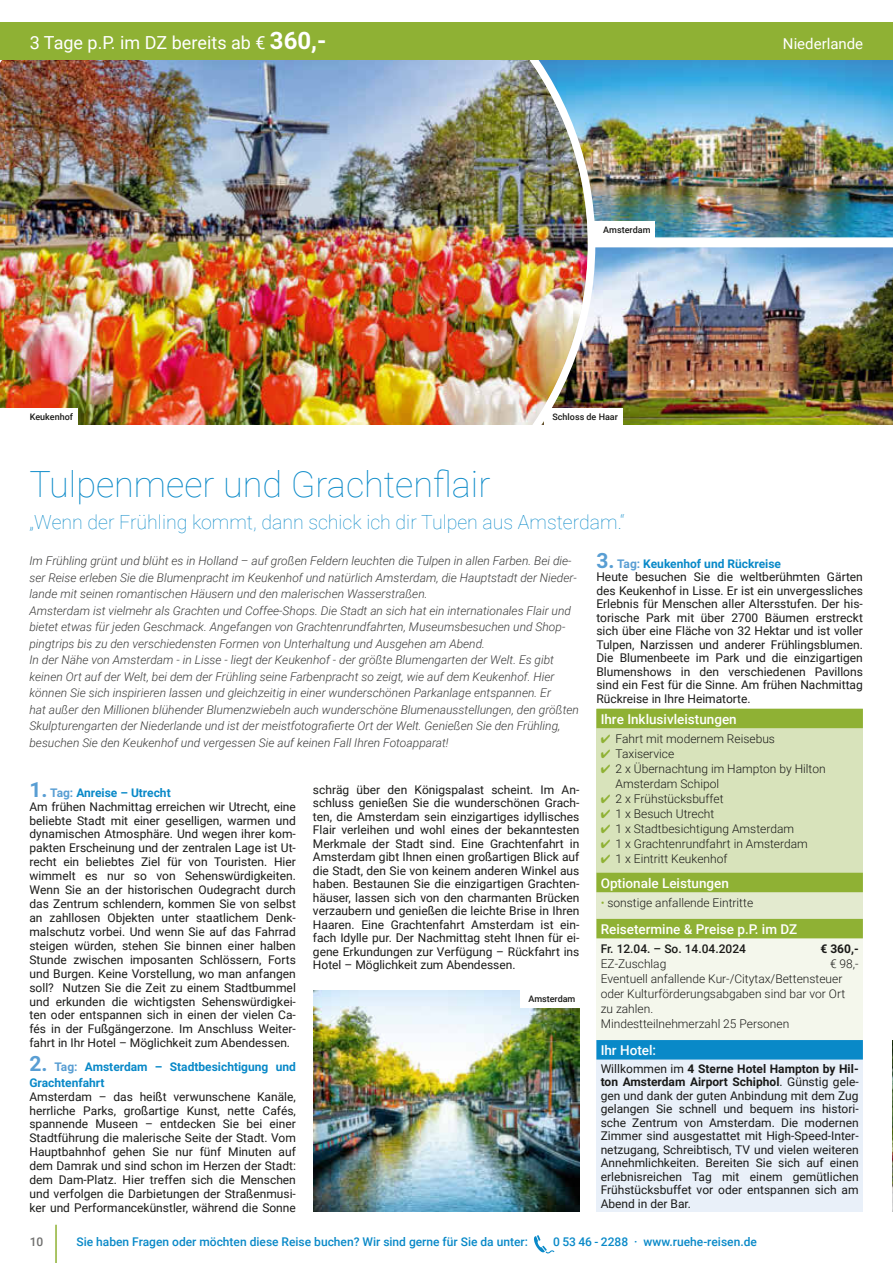
<style>
.page{position:relative;width:893px;height:1263px;background:#fff}
.page>*{position:absolute;margin:0;border:0;box-sizing:border-box;transform-origin:0 0}
.t1{font:100 36px "Roboto";color:#0989c8}
.t2{font:100 19.5px "Roboto";color:#0989c8}
.t3{font:18px "Roboto";color:#fff}
.t4{font:15px "Roboto";color:#fff}
.t5{font:500 13.5px "Roboto";color:#fff}
.t6{font:12px/13.5px "Roboto";color:#1a1a18;text-align:justify}
.t7{font:italic 300 12px/16.5px "Roboto";color:#3b3b3a}
.t8{font:300 12px/15px "Roboto";color:#1a1a18}
.t9{font:500 12px "Roboto";color:#0989c8}
.t10{font:700 12px/15.5px "Roboto";color:#0989c8}
.t11{font:500 12px "Roboto";color:#1a1a18}
.t12{font:700 12px "Roboto";color:#1a1a18}
.t13{font:500 12px "Roboto";color:#6f6f6e}
.t14{font:500 9px "Roboto";color:#1a1a18}
.s1{font-weight:700;font-size:24px}
.s2{font-weight:700;font-size:21px;color:#599ed3}
.s3{font-weight:700;color:#599ed3}
.s4{font-weight:700;color:#0989c8}
.s5{font-size:21px;color:#599ed3}
.s6{color:#599ed3}
.s7{color:#8fb134}
.s8{font-weight:700}
</style>
<div class="page">
<svg style="left:533px;top:1235px;width:21px;height:18px"></svg>
<hr style="left:55px;top:1225px;width:2px;height:38px;background:#8fb134">
<img style="left:595px;top:247px;width:235px;height:178px">
<img style="left:595px;top:60px;width:235px;height:177px">
<img style="left:0;top:60px;width:595px;height:365px">
<div style="left:593px;top:237px;width:300px;height:10px;background:#fff;border:2px solid #fff"></div>
<div style="left:596px;top:709px;width:267px;height:166px;background:#d8e3bb"></div>
<div style="left:596px;top:709px;width:267px;height:19px;background:#8fb134"></div>
<div style="left:596px;top:873px;width:267px;height:47px;background:#e3eacf"></div>
<div style="left:596px;top:873px;width:267px;height:19px;background:#8fb134"></div>
<div style="left:596px;top:920px;width:267px;height:121px;background:#f4f7ec"></div>
<div style="left:596px;top:919px;width:267px;height:19px;background:#8fb134"></div>
<div style="left:596px;top:1041px;width:267px;height:171px;background:#e9f0f9"></div>
<div style="left:596px;top:1040px;width:267px;height:19px;background:#0989c8"></div>
<div style="left:0;top:21px;width:893px;height:39px;background:#8fb134"></div>
<img style="left:313px;top:990px;width:267px;height:222px">
<div style="left:520px;top:990px;width:60px;height:17px;background:#fff"></div>
<div style="left:0;top:408px;width:78px;height:17px;background:#fff"></div>
<div style="left:594px;top:221px;width:61px;height:17px;background:#fff"></div>
<div style="left:544px;top:408px;width:78px;height:17px;background:#fff"></div>
<img style="left:892px;top:1040px;width:1px;height:172px">
<img style="left:830px;top:21px;width:63px;height:404px">
<h3 class="t3" style="left:30px;top:35px;width:298px">3 Tage p.P. im DZ bereits ab € <span class="s1">360,-</span></h3>
<p class="t4" style="left:783px;top:37px;width:82px">Niederlande</p>
<p class="t14" style="left:30px;top:413px;width:45px">Keukenhof</p>
<p class="t14" style="left:603px;top:226px;width:49px">Amsterdam</p>
<p class="t14" style="left:552px;top:413px;width:67px">Schloss de Haar</p>
<h1 class="t1" style="left:29px;top:459px;width:462px">Tulpenmeer und Grachtenflair</h1>
<h2 class="t2" style="left:29px;top:514px;width:597px">„Wenn der Frühling kommt, dann schick ich dir Tulpen aus Amsterdam.“</h2>
<p class="t7" style="left:29px;top:554px;width:551px">Im Frühling grünt und blüht es in Holland – auf großen Feldern leuchten die Tulpen in allen Farben. Bei die&shy;ser Reise erleben Sie die Blumenpracht im Keukenhof und natürlich Amsterdam, die Hauptstadt der Nieder&shy;lande mit seinen romantischen Häusern und den malerischen Wasserstraßen.<br>Amsterdam ist vielmehr als Grachten und Coffee-Shops. Die Stadt an sich hat ein internationales Flair und bietet etwas für jeden Geschmack. Angefangen von Grachtenrundfahrten, Museumsbesuchen und Shop&shy;pingtrips bis zu den verschiedensten Formen von Unterhaltung und Ausgehen am Abend.<br>In der Nähe von Amsterdam - in Lisse - liegt der Keukenhof - der größte Blumengarten der Welt. Es gibt keinen Ort auf der Welt, bei dem der Frühling seine Farbenpracht so zeigt, wie auf dem Keukenhof. Hier können Sie sich inspirieren lassen und gleichzeitig in einer wunderschönen Parkanlage entspannen. Er<br>hat außer den Millionen blühender Blumenzwiebeln auch wunderschöne Blumenausstellungen, den größten Skulpturengarten der Niederlande und ist der meistfotografierte Ort der Welt. Genießen Sie den Frühling, besuchen Sie den Keukenhof und vergessen Sie auf keinen Fall Ihren Fotoapparat!</p>
<p class="t6" style="left:29px;top:786px;width:268px;line-height:14px;text-align:left"><span class="s2">1.</span> <span class="s3">Tag:</span> <span class="s4">Anreise – Utrecht<br></span>Am frühen Nachmittag erreichen wir Utrecht, eine beliebte Stadt mit einer geselligen, warmen und dynamischen Atmosphäre. Und wegen ihrer kom&shy;pakten Erscheinung und der zentralen Lage ist Ut&shy;recht ein beliebtes Ziel für von Touristen. Hier wimmelt es nur so von Sehenswürdigkeiten.<br>Wenn Sie an der historischen Oudegracht durch das Zentrum schlendern, kommen Sie von selbst an zahllosen Objekten unter staatlichem Denk&shy;malschutz vorbei. Und wenn Sie auf das Fahrrad steigen würden, stehen Sie binnen einer halben Stunde zwischen imposanten Schlössern, Forts und Burgen. Keine Vorstellung, wo man anfangen soll? Nutzen Sie die Zeit zu einem Stadtbummel und erkunden die wichtigsten Sehenswürdigkei&shy;ten oder entspannen sich in einen der vielen Ca&shy;fés in der Fußgängerzone. Im Anschluss Weiter&shy;fahrt in Ihr Hotel – Möglichkeit zum Abendessen.</p>
<p class="t10" style="left:29px;top:1060px;width:268px"><span class="s5">2.</span> <span class="s6">Tag:</span> Amsterdam – Stadtbesichtigung und<br>Grachtenfahrt</p>
<p class="t6" style="left:29px;top:1090px;width:268px;line-height:14px">Amsterdam – das heißt verwunschene Kanäle, herrliche Parks, großartige Kunst, nette Cafés, spannende Museen – entdecken Sie bei einer Stadtführung die malerische Seite der Stadt. Vom Hauptbahnhof gehen Sie nur fünf Minuten auf dem Damrak und sind schon im Herzen der Stadt: dem Dam-Platz. Hier treffen sich die Menschen und verfolgen die Darbietungen der Straßenmusi&shy;ker und Performancekünstler, während die Sonne</p>
<p class="t6" style="left:313px;top:783px;width:268px">schräg über den Königspalast scheint. Im An&shy;schluss genießen Sie die wunderschönen Grach&shy;ten, die Amsterdam sein einzigartiges idyllisches Flair verleihen und wohl eines der bekanntesten Merkmale der Stadt sind. Eine Grachtenfahrt in Amsterdam gibt Ihnen einen großartigen Blick auf die Stadt, den Sie von keinem anderen Winkel aus haben. Bestaunen Sie die einzigartigen Grachten&shy;häuser, lassen sich von den charmanten Brücken verzaubern und genießen die leichte Brise in Ihren Haaren. Eine Grachtenfahrt Amsterdam ist ein&shy;fach Idylle pur. Der Nachmittag steht Ihnen für ei&shy;gene Erkundungen zur Verfügung – Rückfahrt ins Hotel – Möglichkeit zum Abendessen.</p>
<p class="t14" style="left:528px;top:995px;width:49px">Amsterdam</p>
<p class="t6" style="left:596px;top:558px;width:268px;text-align:left"><span class="s2">3.</span> <span class="s3">Tag:</span> <span class="s4">Keukenhof und Rückreise<br></span>Heute besuchen Sie die weltberühmten Gärten des Keukenhof in Lisse. Er ist ein unvergessliches Erlebnis für Menschen aller Altersstufen. Der his&shy;torische Park mit über 2700 Bäumen erstreckt sich über eine Fläche von 32 Hektar und ist voller Tulpen, Narzissen und anderer Frühlingsblumen.<br>Die Blumenbeete im Park und die einzigartigen Blumenshows in den verschiedenen Pavillons sind ein Fest für die Sinne. Am frühen Nachmittag Rückreise in Ihre Heimatorte.</p>
<p class="t5" style="left:601px;top:713px;width:138px">Ihre Inklusivleistungen</p>
<p class="t8" style="left:601px;top:732px;width:176px"><span class="s7">✔</span> Fahrt mit modernem Reisebus</p>
<p class="t8" style="left:601px;top:747px;width:75px"><span class="s7">✔</span> Taxiservice</p>
<p class="t8" style="left:616px;top:762px;width:212px;text-indent:-15px"><span class="s7">✔</span> 2 x Übernachtung im Hampton by Hilton<br>Amsterdam Schipol</p>
<p class="t8" style="left:601px;top:792px;width:124px"><span class="s7">✔</span> 2 x Frühstücksbuffet</p>
<p class="t8" style="left:601px;top:807px;width:115px"><span class="s7">✔</span> 1 x Besuch Utrecht</p>
<p class="t8" style="left:601px;top:822px;width:195px"><span class="s7">✔</span> 1 x Stadtbesichtigung Amsterdam</p>
<p class="t8" style="left:601px;top:837px;width:209px"><span class="s7">✔</span> 1 x Grachtenrundfahrt in Amsterdam</p>
<p class="t8" style="left:601px;top:852px;width:128px"><span class="s7">✔</span> 1 x Eintritt Keukenhof</p>
<p class="t5" style="left:601px;top:877px;width:130px">Optionale Leistungen</p>
<p class="t8" style="left:601px;top:896px;width:154px"><span class="s7">•</span> sonstige anfallende Eintritte</p>
<p class="t5" style="left:601px;top:919px;width:198px">Reisetermine &amp; Preise p.P. im DZ</p>
<p class="t11" style="left:601px;top:940px;width:147px">Fr. 12.04. – So. 14.04.2024</p>
<p class="t12" style="left:820px;top:944px;width:40px">€ 360,-</p>
<p class="t8" style="left:601px;top:957px;width:67px">EZ-Zuschlag</p>
<p class="t8" style="left:601px;top:957px;width:259px;text-indent:229px">€ 98,-<br>Eventuell anfallende Kur-/Citytax/Bettensteuer oder Kulturförderungsabgaben sind bar vor Ort zu zahlen.<br>Mindestteilnehmerzahl 25 Personen</p>
<p class="t5" style="left:601px;top:1045px;width:57px">Ihr Hotel:</p>
<p class="t6" style="left:601px;top:1063px;width:259px">Willkommen im <span class="s8">4 Sterne Hotel Hampton by Hil&shy;ton Amsterdam Airport Schiphol</span>. Günstig gele&shy;gen und dank der guten Anbindung mit dem Zug gelangen Sie schnell und bequem ins histori&shy;sche Zentrum von Amsterdam. Die modernen Zimmer sind ausgestattet mit High-Speed-Inter&shy;netzugang, Schreibtisch, TV und vielen weiteren Annehmlichkeiten. Bereiten Sie sich auf einen erlebnisreichen Tag mit einem gemütlichen Frühstücksbuffet vor oder entspannen sich am Abend in der Bar.</p>
<p class="t13" style="left:30px;top:1237px;width:15px">10</p>
<p class="t9" style="left:77px;top:1237px;width:453px">Sie haben Fragen oder möchten diese Reise buchen? Wir sind gerne für Sie da unter:</p>
<p class="t9" style="left:553px;top:1233px;width:205px">0 53 46 - 2288 · www.ruehe-reisen.de</p>
</div>
